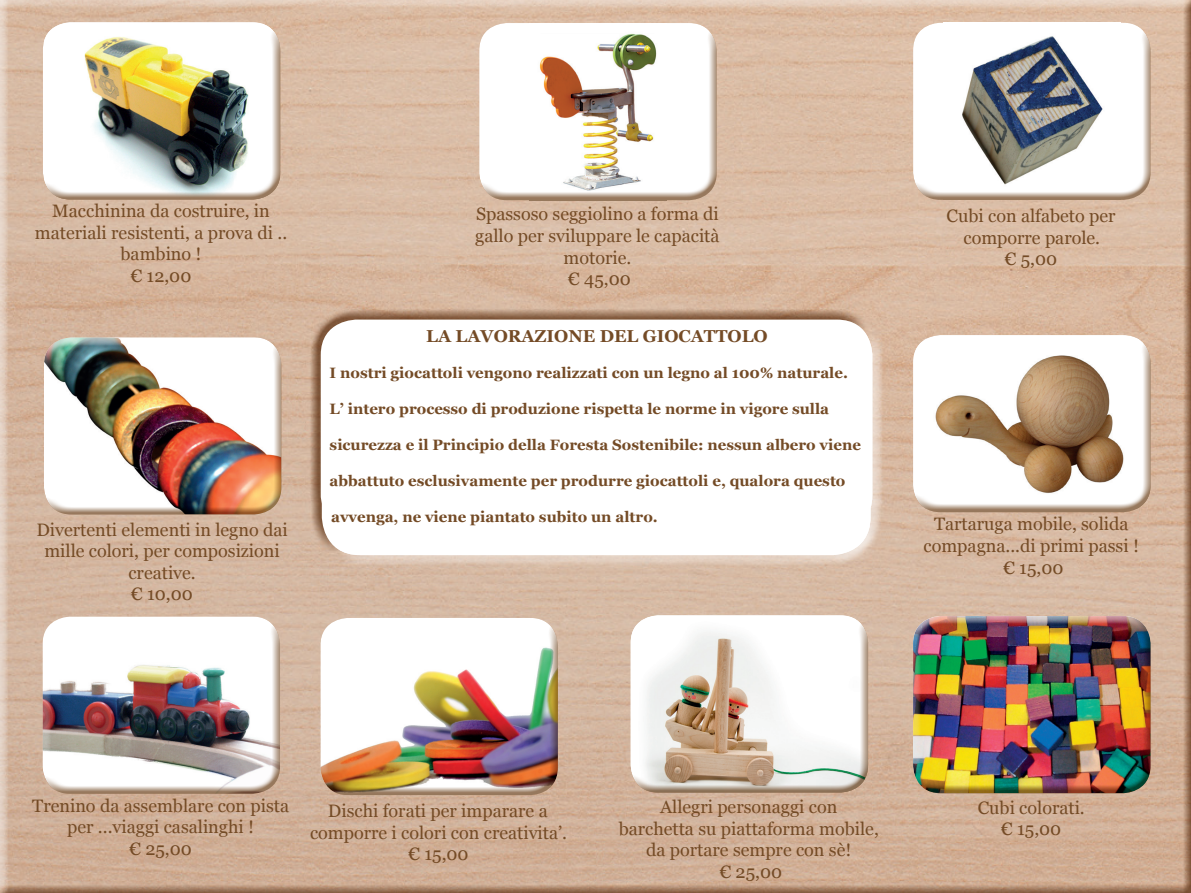
<style>
.page{position:relative;width:1191px;height:893px;background:#fff}
.page>*{position:absolute;margin:0;border:0;box-sizing:border-box;transform-origin:0 0}
.t1{font:18px/21.6px "Georgia";color:#744b26;text-align:center}
.t2{font:700 17.25px "Georgia";color:#744b26}
.t3{font:700 15px "Georgia";color:#744b26}
</style>
<div class="page">
<div style="left:0;top:0;width:1191px;height:893px;background:#744b26;opacity:.75"></div>
<div style="left:43px;top:21px;width:239px;height:166px;background:#fff;opacity:.75"></div>
<div style="left:43px;top:29px;width:240px;height:172px;background:#744b26;opacity:.75"></div>
<div style="left:44px;top:336px;width:239px;height:166px;background:#fff;opacity:.75"></div>
<div style="left:44px;top:344px;width:240px;height:172px;background:#744b26;opacity:.75"></div>
<div style="left:42px;top:615px;width:240px;height:167px;background:#fff;opacity:.75"></div>
<div style="left:42px;top:623px;width:240px;height:172px;background:#744b26;opacity:.75"></div>
<div style="left:320px;top:616px;width:240px;height:166px;background:#fff;opacity:.75"></div>
<div style="left:320px;top:625px;width:240px;height:171px;background:#744b26;opacity:.75"></div>
<div style="left:479px;top:21px;width:240px;height:167px;background:#fff;opacity:.75"></div>
<div style="left:479px;top:30px;width:240px;height:171px;background:#744b26;opacity:.75"></div>
<div style="left:912px;top:333px;width:240px;height:167px;background:#fff;opacity:.75"></div>
<div style="left:912px;top:342px;width:240px;height:171px;background:#744b26;opacity:.75"></div>
<div style="left:912px;top:21px;width:240px;height:167px;background:#fff"></div>
<div style="left:912px;top:30px;width:240px;height:171px;background:#744b26;opacity:.75"></div>
<div style="left:912px;top:614px;width:240px;height:167px;background:#fff;opacity:.75"></div>
<div style="left:912px;top:623px;width:240px;height:171px;background:#744b26;opacity:.75"></div>
<div style="left:630px;top:614px;width:240px;height:166px;background:#fff;opacity:.75"></div>
<div style="left:630px;top:622px;width:240px;height:172px;background:#744b26;opacity:.75"></div>
<p class="t1" style="left:35px;top:199px;width:254px">Macchinina da costruire, in materiali resistenti, a prova di .. bambino !<br>€ 12,00</p>
<p class="t1" style="left:36px;top:518px;width:253px">Divertenti elementi in legno dai mille colori, per composizioni creative.<br>€ 10,00</p>
<p class="t1" style="left:475px;top:203px;width:246px">Spassoso seggiolino a forma di gallo per sviluppare le capacità motorie.<br>€ 45,00</p>
<p class="t2" style="left:426px;top:323px;width:343px">LA LAVORAZIONE DEL GIOCATTOLO</p>
<p class="t3" style="left:330px;top:362px;width:520px">I nostri giocattoli vengono realizzati con un legno al 100% naturale.</p>
<p class="t3" style="left:330px;top:398px;width:501px">L’ intero processo di produzione rispetta le norme in vigore sulla</p>
<p class="t3" style="left:330px;top:434px;width:533px">sicurezza e il Principio della Foresta Sostenibile: nessun albero viene</p>
<p class="t3" style="left:330px;top:470px;width:517px">abbattuto esclusivamente per produrre giocattoli e, qualora questo</p>
<p class="t3" style="left:331px;top:506px;width:328px">avvenga, ne viene piantato subito un altro.</p>
<p class="t1" style="left:946px;top:205px;width:170px">Cubi con alfabeto per comporre parole.<br>€ 5,00</p>
<p class="t1" style="left:923px;top:513px;width:217px">Tartaruga mobile, solida compagna...di primi passi ! € 15,00</p>
<p class="t1" style="left:32px;top:794px;width:258px">Trenino da assemblare con pista per ...viaggi casalinghi !<br>€ 25,00</p>
<p class="t1" style="left:310px;top:799px;width:258px">Dischi forati per imparare a comporre i colori con creativita’. € 15,00</p>
<p class="t1" style="left:618px;top:795px;width:262px">Allegri personaggi con<br>barchetta su piattaforma mobile, da portare sempre con sè!<br>€ 25,00</p>
<p class="t1" style="left:977px;top:796px;width:109px">Cubi colorati. € 15,00</p>
</div>
